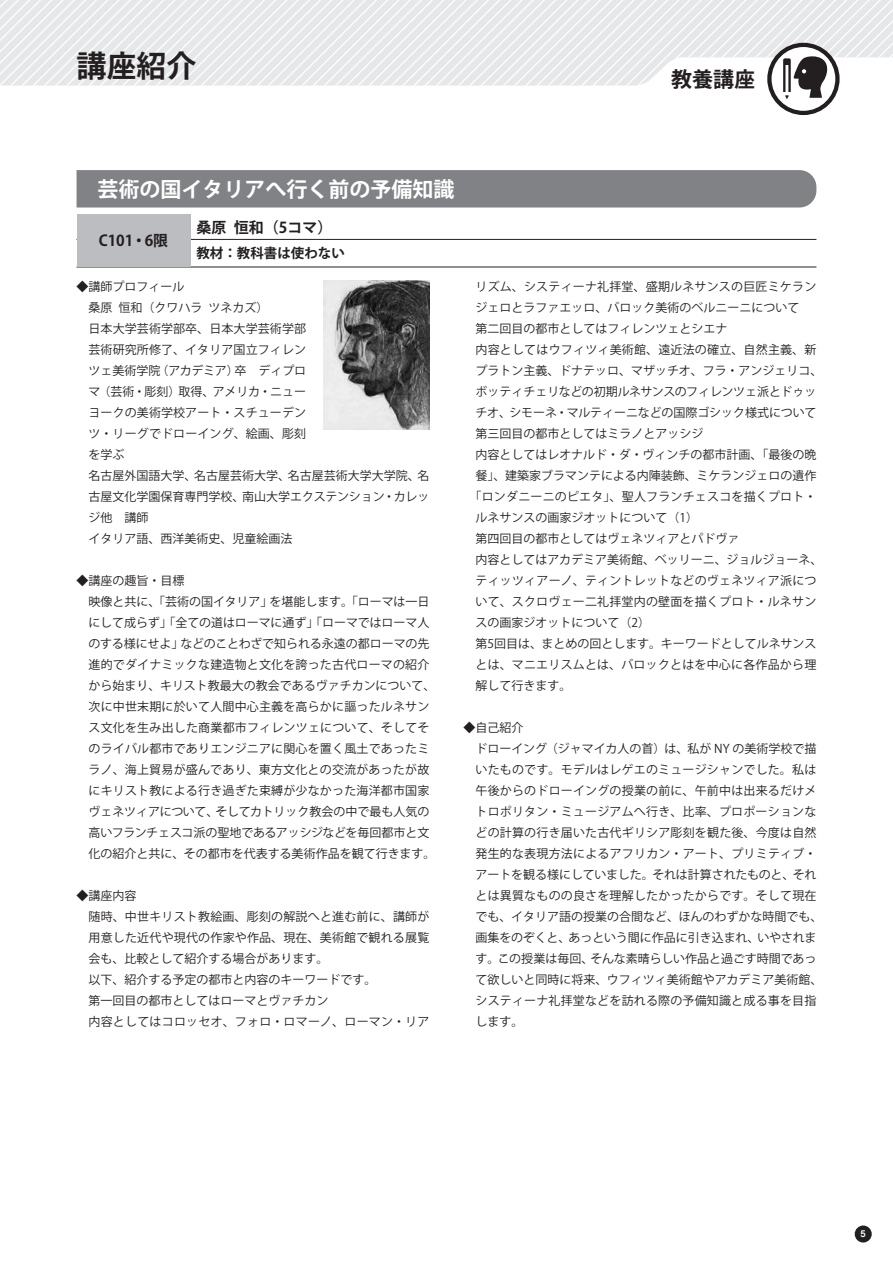
<style>
.page{position:relative;width:893px;height:1263px;background:#fff}
.page>*{position:absolute;margin:0;border:0;box-sizing:border-box;transform-origin:0 0}
.t1{font:700 30px "Koz Go Pro";color:#231f20}
.t2{font:700 21px "Koz Go Pro";color:#fff}
.t3{font:700 21px "Koz Go Pro";color:#231f20}
.t4{font:700 15px "Koz Go Pro";color:#231f20}
.t5{font:700 13.5px "Koz Go Pro";color:#231f20}
.t6{font:12px/21px "Koz Go Pro";color:#231f20}
.t7{font:700 8.55px "Jun 501 Pro";color:#fff}
</style>
<div class="page">
<svg style="left:0;top:0;width:893px;height:430px"></svg>
<img style="left:323px;top:281px;width:106px;height:149px">
<hr style="left:77px;top:239px;width:739px;height:1px;background:#231f20">
<hr style="left:77px;top:267px;width:739px;height:1px;background:#231f20">
<div style="left:77px;top:215px;width:113px;height:52px;background:#bcbdc0"></div>
<div style="left:855px;top:1225px;width:17px;height:17px;background:#231f20;border-radius:50%"></div>
<h1 class="t1" style="left:77px;top:47px;width:122px">講座紹介</h1>
<h2 class="t3" style="left:671px;top:66px;width:85px">教養講座</h2>
<h2 class="t2" style="left:77px;top:176px;width:379px">　芸術の国イタリアへ行く前の予備知識</h2>
<p class="t4" style="left:196px;top:218px;width:138px">桑原 恒和（5コマ）</p>
<p class="t5" style="left:196px;top:244px;width:150px">教材：教科書は使わない</p>
<p class="t6" style="left:89px;top:277px;width:342px;text-indent:-12px">◆講師プロフィール<br>桑原 恒和（クワハラ ツネカズ）<br>日本大学芸術学部卒、日本大学芸術学部<br>芸術研究所修了、イタリア国立フィレン<br>ツェ美術学院（アカデミア）卒　ディプロ<br>マ（芸術・彫刻）取得、アメリカ・ニュー<br>ヨークの美術学校アート・スチューデン<br>ツ・リーグでドローイング、絵画、彫刻<br>を学ぶ<br>名古屋外国語大学、名古屋芸術大学、名古屋芸術大学大学院、名古屋文化学園保育専門学校、南山大学エクステンション・カレッジ他　講師<br>イタリア語、西洋美術史、児童絵画法</p>
<p class="t6" style="left:89px;top:571px;width:348px;text-indent:-12px">◆講座の趣旨・目標<br>映像と共に、「芸術の国イタリア」を堪能します。「ローマは一日にして成らず」「全ての道はローマに通ず」「ローマではローマ人のする様にせよ」などのことわざで知られる永遠の都ローマの先進的でダイナミックな建造物と文化を誇った古代ローマの紹介から始まり、キリスト教最大の教会であるヴァチカンについて、次に中世末期に於いて人間中心主義を高らかに謳ったルネサンス文化を生み出した商業都市フィレンツェについて、そしてそのライバル都市でありエンジニアに関心を置く風土であったミラノ、海上貿易が盛んであり、東方文化との交流があったが故にキリスト教による行き過ぎた束縛が少なかった海洋都市国家ヴェネツィアについて、そしてカトリック教会の中で最も人気の高いフランチェスコ派の聖地であるアッシジなどを毎回都市と文化の紹介と共に、その都市を代表する美術作品を観て行きます。</p>
<p class="t6" style="left:89px;top:886px;width:342px;text-indent:-12px">◆講座内容<br>随時、中世キリスト教絵画、彫刻の解説へと進む前に、講師が用意した近代や現代の作家や作品、現在、美術館で観れる展覧会も、比較として紹介する場合があります。<br>以下、紹介する予定の都市と内容のキーワードです。<br>第一回目の都市としてはローマとヴァチカン<br>内容としてはコロッセオ、フォロ・ロマーノ、ローマン・リア</p>
<p class="t4" style="left:99px;top:231px;width:71px">C101・6限</p>
<p class="t6" style="left:475px;top:277px;width:342px">リズム、システィーナ礼拝堂、盛期ルネサンスの巨匠ミケラン</p>
<p class="t6" style="left:475px;top:298px;width:325px">ジェロとラファエッロ、バロック美術のベルニーニについて</p>
<p class="t6" style="left:475px;top:319px;width:253px">第二回目の都市としてはフィレンツェとシエナ</p>
<p class="t6" style="left:475px;top:340px;width:342px">内容としてはウフィツィ美術館、遠近法の確立、自然主義、新</p>
<p class="t6" style="left:475px;top:361px;width:348px">プラトン主義、ドナテッロ、マザッチオ、フラ・アンジェリコ、</p>
<p class="t6" style="left:475px;top:382px;width:342px">ボッティチェリなどの初期ルネサンスのフィレンツェ派とドゥッ</p>
<p class="t6" style="left:475px;top:403px;width:342px">チオ、シモーネ・マルティーニなどの国際ゴシック様式について</p>
<p class="t6" style="left:475px;top:424px;width:229px">第三回目の都市としてはミラノとアッシジ</p>
<p class="t6" style="left:475px;top:445px;width:342px">内容としてはレオナルド・ダ・ヴィンチの都市計画、「最後の晩</p>
<p class="t6" style="left:475px;top:466px;width:342px">餐」、建築家ブラマンテによる内陣装飾、ミケランジェロの遺作</p>
<p class="t6" style="left:470px;top:487px;width:348px">「ロンダニーニのピエタ」、聖人フランチェスコを描くプロト・</p>
<p class="t6" style="left:475px;top:508px;width:224px">ルネサンスの画家ジオットについて（1）</p>
<p class="t6" style="left:475px;top:529px;width:265px">第四回目の都市としてはヴェネツィアとパドヴァ</p>
<p class="t6" style="left:475px;top:550px;width:348px">内容としてはアカデミア美術館、ベッリーニ、ジョルジョーネ、</p>
<p class="t6" style="left:475px;top:571px;width:342px">ティッツィアーノ、ティントレットなどのヴェネツィア派につ</p>
<p class="t6" style="left:475px;top:592px;width:342px">いて、スクロヴェー二礼拝堂内の壁面を描くプロト・ルネサン</p>
<p class="t6" style="left:475px;top:613px;width:176px">スの画家ジオットについて（2）</p>
<p class="t6" style="left:475px;top:634px;width:342px">第5回目は、まとめの回とします。キーワードとしてルネサンス</p>
<p class="t6" style="left:475px;top:655px;width:342px">とは、マニエリスムとは、バロックとはを中心に各作品から理</p>
<p class="t6" style="left:475px;top:676px;width:97px">解して行きます。</p>
<p class="t6" style="left:475px;top:718px;width:348px;text-indent:-12px">◆自己紹介<br>ドローイング（ジャマイカ人の首）は、私が NY の美術学校で描いたものです。モデルはレゲエのミュージシャンでした。私は午後からのドローイングの授業の前に、午前中は出来るだけメトロポリタン・ミュージアムへ行き、比率、プロポーションなどの計算の行き届いた古代ギリシア彫刻を観た後、今度は自然発生的な表現方法によるアフリカン・アート、プリミティブ・アートを観る様にしていました。それは計算されたものと、それとは異質なものの良さを理解したかったからです。そして現在でも、イタリア語の授業の合間など、ほんのわずかな時間でも、画集をのぞくと、あっという間に作品に引き込まれ、いやされます。この授業は毎回、そんな素晴らしい作品と過ごす時間であって欲しいと同時に将来、ウフィツィ美術館やアカデミア美術館、システィーナ礼拝堂などを訪れる際の予備知識と成る事を目指します。</p>
<p class="t7" style="left:860px;top:1227px;width:7px">5</p>
</div>
